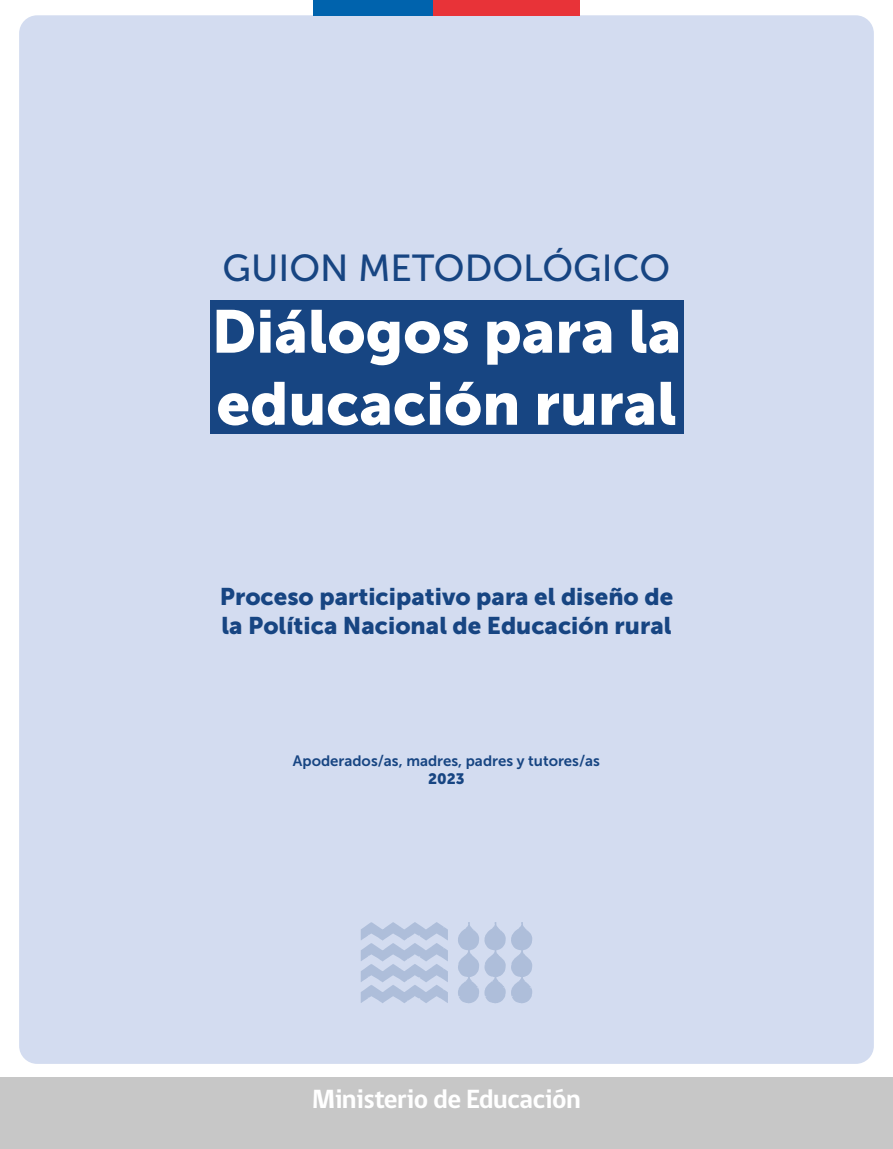
<style>
.page{position:relative;width:893px;height:1149px;background:#fff}
.page>*{position:absolute;margin:0;border:0;box-sizing:border-box;transform-origin:0 0}
.t1{font:60px/72px "Museo Sans 900";color:#fff}
.t2{font:37.5px "Museo Sans 500";color:#174582}
.t3{font:700 27px "gob CL";letter-spacing:-.02em;color:#fff}
.t4{font:24px/28.8px "Museo Sans 900";color:#174582}
.t5{font:15px "Museo Sans 700";color:#174582}
.t6{font:15px "Museo Sans 900";color:#174582}
</style>
<div class="page">
<div style="left:19px;top:15px;width:855px;height:1048px;background:#d3dcf0;border-radius:18px"></div>
<div style="left:0;top:1076px;width:893px;height:72px;background:#c7c7c7"></div>
<div style="left:314px;top:0;width:119px;height:15px;background:#0063ad"></div>
<div style="left:433px;top:0;width:146px;height:15px;background:#e83338"></div>
<div style="left:210px;top:300px;width:473px;height:67px;background:#174582"></div>
<div style="left:210px;top:367px;width:473px;height:66px;background:#174582"></div>
<svg style="left:361px;top:922px;width:87px;height:80px"></svg>
<svg style="left:458px;top:922px;width:74px;height:80px"></svg>
<h2 class="t2" style="left:223px;top:247px;width:449px">GUION METODOLÓGICO</h2>
<h1 class="t1" style="left:212px;top:295px;width:471px">Diálogos para la educación rural</h1>
<p class="t4" style="left:220px;top:582px;width:455px">Proceso participativo para el diseño de la Política Nacional de Educación rural</p>
<p class="t5" style="left:293px;top:752px;width:309px">Apoderados/as, madres, padres y tutores/as</p>
<p class="t6" style="left:428px;top:769px;width:38px">2023</p>
<p class="t3" style="left:312px;top:1079px;width:270px">Ministerio de Educación</p>
</div>
